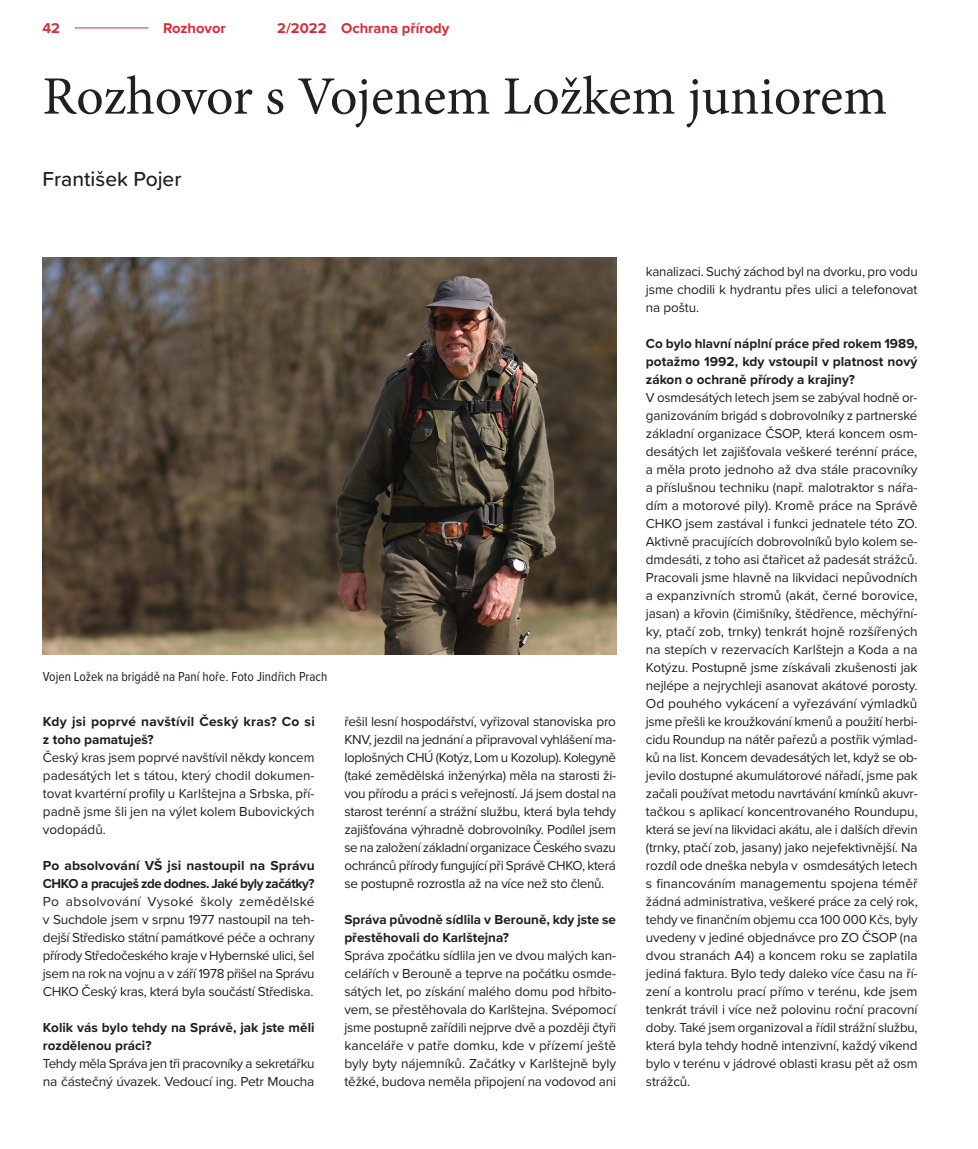
<style>
.page{position:relative;width:978px;height:1149px;background:#fff}
.page>*{position:absolute;margin:0;border:0;box-sizing:border-box;transform-origin:0 0}
.t1{font:54px "Minion Pro";letter-spacing:-.005em;color:#231f20}
.t2{font:500 21px "Proxima Soft";color:#231f20}
.t3{font:700 14.7px "Proxima Nova";color:#da2b37}
.t4{font:13.5px/18px "Proxima Nova";letter-spacing:-.01em;color:#231f20;text-align:justify}
.t5{font:700 13.5px/18px "Proxima Nova";color:#231f20}
.t6{font:700 13.5px/18px "Proxima Nova";letter-spacing:-.03em;color:#231f20}
.t7{font:13.5px "Proxima Nova Cond";color:#231f20}
</style>
<div class="page">
<hr style="left:75px;top:28px;width:73px;height:1px;background:#da2b37">
<img style="left:43px;top:258px;width:574px;height:396px">
<p class="t3" style="left:43px;top:17px;width:19px">42</p>
<p class="t3" style="left:163px;top:17px;width:64px">Rozhovor</p>
<p class="t3" style="left:277px;top:17px;width:174px">2/2022 Ochrana přírody</p>
<h1 class="t1" style="left:43px;top:60px;width:846px">Rozhovor s Vojenem Ložkem juniorem</h1>
<h2 class="t2" style="left:43px;top:163px;width:140px">František Pojer</h2>
<p class="t7" style="left:43px;top:666px;width:286px">Vojen Ložek na brigádě na Paní hoře. Foto Jindřich Prach</p>
<p class="t5" style="left:43px;top:712px;width:273px">Kdy jsi poprvé navštívil Český kras? Co si z toho pamatuješ?</p>
<p class="t4" style="left:43px;top:747px;width:273px">Český kras jsem poprvé navštívil někdy koncem padesátých let s tátou, který chodil dokumen&shy;tovat kvartérní profily u Karlštejna a Srbska, pří&shy;padně jsme šli jen na výlet kolem Bubovických vodopádů.</p>
<p class="t6" style="left:43px;top:856px;width:273px">Po absolvování VŠ jsi nastoupil na Správu<br>CHKO a pracuješ zde dodnes. Jaké byly začátky?</p>
<p class="t4" style="left:43px;top:891px;width:273px">Po absolvování Vysoké školy zemědělské v Suchdole jsem v srpnu 1977 nastoupil na teh&shy;dejší Středisko státní památkové péče a ochrany přírody Středočeského kraje v Hybernské ulici, šel jsem na rok na vojnu a v září 1978 přišel na Správu CHKO Český kras, která byla součástí Střediska.</p>
<p class="t5" style="left:43px;top:1018px;width:273px">Kolik vás bylo tehdy na Správě, jak jste měli rozdělenou práci?</p>
<p class="t4" style="left:43px;top:1053px;width:273px">Tehdy měla Správa jen tři pracovníky a sekretářku na částečný úvazek. Vedoucí ing. Petr Moucha</p>
<p class="t4" style="left:344px;top:711px;width:273px">řešil lesní hospodářství, vyřizoval stanoviska pro KNV, jezdil na jednání a připravoval vyhlášení ma&shy;loplošných CHÚ (Kotýz, Lom u Kozolup). Kolegyně (také zemědělská inženýrka) měla na starosti ži&shy;vou přírodu a práci s veřejností. Já jsem dostal na starost terénní a strážní službu, která byla tehdy zajišťována výhradně dobrovolníky. Podílel jsem se na založení základní organizace Českého svazu ochránců přírody fungující při Správě CHKO, která se postupně rozrostla až na více než sto členů.</p>
<p class="t5" style="left:344px;top:910px;width:273px">Správa původně sídlila v Berouně, kdy jste se přestěhovali do Karlštejna?</p>
<p class="t4" style="left:344px;top:945px;width:273px">Správa zpočátku sídlila jen ve dvou malých kan&shy;celářích v Berouně a teprve na počátku osmde&shy;sátých let, po získání malého domu pod hřbito&shy;vem, se přestěhovala do Karlštejna. Svépomocí jsme postupně zařídili nejprve dvě a později čtyři kanceláře v patře domku, kde v přízemí ještě byly byty nájemníků. Začátky v Karlštejně byly těžké, budova neměla připojení na vodovod ani</p>
<p class="t4" style="left:646px;top:261px;width:273px">kanalizaci. Suchý záchod byl na dvorku, pro vodu jsme chodili k hydrantu přes ulici a telefonovat na poštu.</p>
<p class="t5" style="left:646px;top:334px;width:273px;text-align:justify">Co bylo hlavní náplní práce před rokem 1989, potažmo 1992, kdy vstoupil v platnost nový zákon o ochraně přírody a krajiny?</p>
<p class="t4" style="left:646px;top:387px;width:273px;text-align:left">V osmdesátých letech jsem se zabýval hodně or&shy;ganizováním brigád s dobrovolníky z partnerské základní organizace ČSOP, která koncem osm&shy;desátých let zajišťovala veškeré terénní práce, a měla proto jednoho až dva stále pracovníky a příslušnou techniku (např. malotraktor s nářa&shy;dím a motorové pily). Kromě práce na Správě CHKO jsem zastával i funkci jednatele této ZO.<br>Aktivně pracujících dobrovolníků bylo kolem se&shy;dmdesáti, z toho asi čtařicet až padesát strážců.<br>Pracovali jsme hlavně na likvidaci nepůvodních a expanzivních stromů (akát, černé borovice, jasan) a křovin (čimišníky, štědřence, měchýřní&shy;ky, ptačí zob, trnky) tenkrát hojně rozšířených na stepích v rezervacích Karlštejn a Koda a na Kotýzu. Postupně jsme získávali zkušenosti jak nejlépe a nejrychleji asanovat akátové porosty.<br>Od pouhého vykácení a vyřezávání výmladků jsme přešli ke kroužkování kmenů a použití herbi&shy;cidu Roundup na nátěr pařezů a postřik výmlad&shy;ků na list. Koncem devadesátých let, když se ob&shy;jevilo dostupné akumulátorové nářadí, jsme pak začali používat metodu navrtávání kmínků akuvr&shy;tačkou s aplikací koncentrovaného Roundupu, která se jeví na likvidaci akátu, ale i dalších dřevin (trnky, ptačí zob, jasany) jako nejefektivnější. Na rozdíl ode dneška nebyla v osmdesátých letech s financováním managementu spojena téměř žádná administrativa, veškeré práce za celý rok, tehdy ve finančním objemu cca 100 000 Kčs, byly uvedeny v jediné objednávce pro ZO ČSOP (na dvou stranách A4) a koncem roku se zaplatila jediná faktura. Bylo tedy daleko více času na ří&shy;zení a kontrolu prací přímo v terénu, kde jsem tenkrát trávil i více než polovinu roční pracovní doby. Také jsem organizoval a řídil strážní službu, která byla tehdy hodně intenzivní, každý víkend bylo v terénu v jádrové oblasti krasu pět až osm strážců.</p>
</div>
